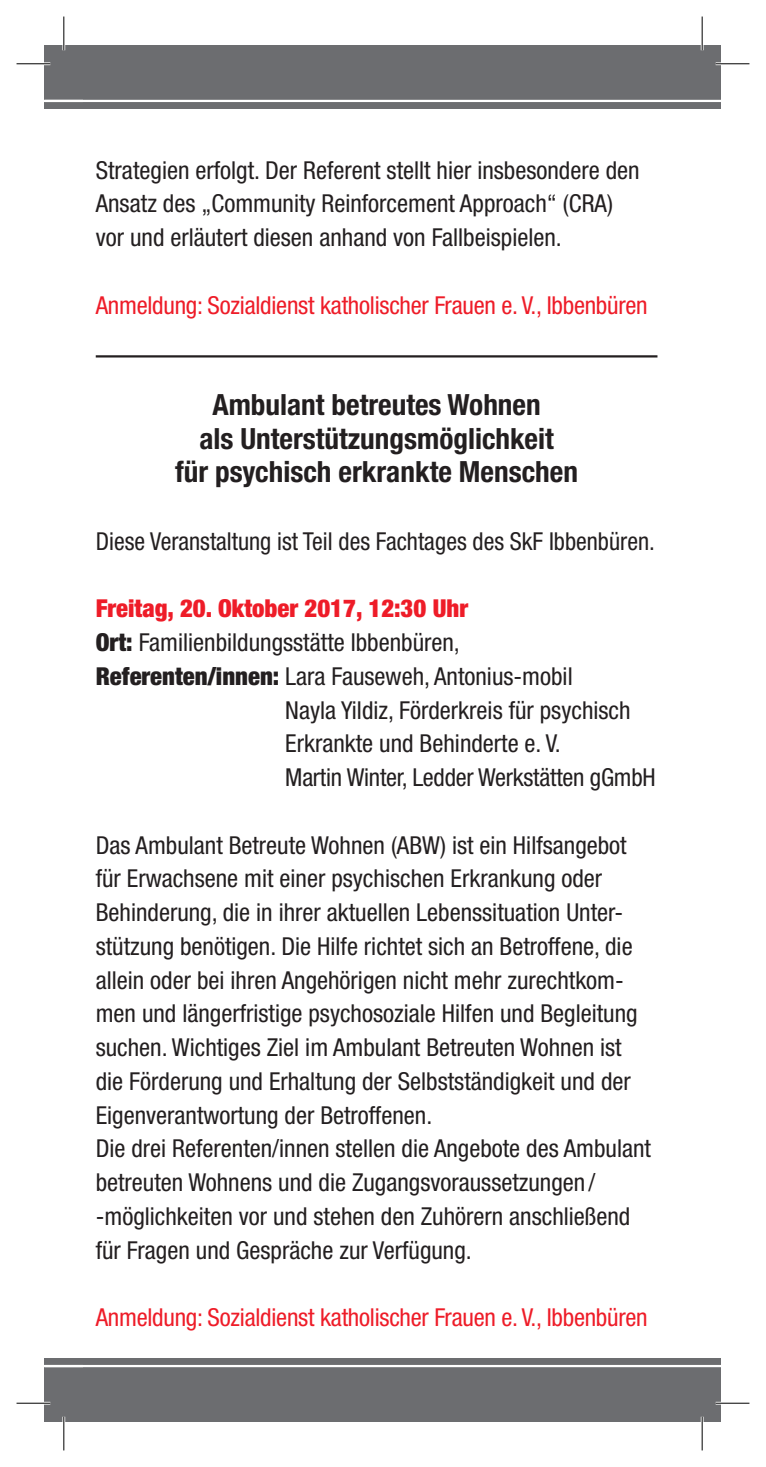
<style>
.page{position:relative;width:766px;height:1467px;background:#fff}
.page>*{position:absolute;margin:0;border:0;box-sizing:border-box;transform-origin:0 0}
.t1{font:700 condensed 29.25px/33.8px "Helvetica Neue LTW1 G";color:#231f20;text-align:center}
.t2{font:condensed 24.75px/33.8px "Helvetica Neue LTW1 G";color:#231f20}
.t3{font:condensed 24.75px "Helvetica Neue LTW1 G";letter-spacing:-.01em;color:#ee1c28}
.t4{font:900 condensed 24.75px "Helvetica Neue LTW1 G";color:#ee1c28}
.s1{font-weight:900}
</style>
<div class="page">
<div style="left:45px;top:45px;width:676px;height:63px;background:#6c6d70"></div>
<div style="left:45px;top:1359px;width:676px;height:63px;background:#6c6d70"></div>
<hr style="left:45px;top:100px;width:676px;height:2px;background:#fff">
<hr style="left:45px;top:1365px;width:676px;height:2px;background:#fff">
<hr style="left:96px;top:355px;width:561px;height:3px;background:#231f20">
<hr style="left:17px;top:62px;width:33px;height:3px;background:#fff">
<hr style="left:715px;top:62px;width:34px;height:3px;background:#fff">
<hr style="left:17px;top:1402px;width:33px;height:3px;background:#fff">
<hr style="left:715px;top:1402px;width:34px;height:3px;background:#fff">
<hr style="left:62px;top:17px;width:3px;height:33px;background:#fff">
<hr style="left:62px;top:1417px;width:3px;height:33px;background:#fff">
<hr style="left:700px;top:17px;width:3px;height:33px;background:#fff">
<hr style="left:700px;top:1417px;width:3px;height:33px;background:#fff">
<hr style="left:17px;top:63px;width:33px;height:1px;background:#000">
<hr style="left:715px;top:63px;width:34px;height:1px;background:#000">
<hr style="left:17px;top:1403px;width:33px;height:1px;background:#000">
<hr style="left:715px;top:1403px;width:34px;height:1px;background:#000">
<hr style="left:63px;top:17px;width:1px;height:33px;background:#000">
<hr style="left:63px;top:1417px;width:1px;height:33px;background:#000">
<hr style="left:701px;top:17px;width:1px;height:33px;background:#000">
<hr style="left:701px;top:1417px;width:1px;height:33px;background:#000">
<p class="t2" style="left:96px;top:155px;width:545px">Strategien erfolgt. Der Referent stellt hier insbesondere den<br>Ansatz des „Community Reinforcement Approach“ (CRA) vor und erläutert diesen anhand von Fallbeispielen.</p>
<p class="t3" style="left:96px;top:296px;width:553px">Anmeldung: Sozialdienst katholischer Frauen e. V., Ibbenbüren</p>
<p class="t1" style="left:175px;top:390px;width:404px">Ambulant betreutes Wohnen<br>als Unterstützungsmöglichkeit<br>für psychisch erkrankte Menschen</p>
<p class="t2" style="left:96px;top:527px;width:560px">Diese Veranstaltung ist Teil des Fachtages des SkF Ibbenbüren.</p>
<p class="t4" style="left:96px;top:600px;width:374px">Freitag, 20. Oktober 2017, 12:30 Uhr</p>
<p class="t2" style="left:96px;top:628px;width:365px"><span class="s1">Ort:</span> Familienbildungsstätte Ibbenbüren,</p>
<p class="t2" style="left:96px;top:662px;width:478px"><span class="s1">Referenten/innen:</span> Lara Fauseweh, Antonius-mobil</p>
<p class="t2" style="left:285px;top:695px;width:347px">Nayla Yildiz, Förderkreis für psychisch</p>
<p class="t2" style="left:285px;top:729px;width:277px">Erkrankte und Behinderte e. V.</p>
<p class="t2" style="left:285px;top:763px;width:372px">Martin Winter, Ledder Werkstätten gGmbH</p>
<p class="t2" style="left:96px;top:830px;width:556px">Das Ambulant Betreute Wohnen (ABW) ist ein Hilfsangebot für Erwachsene mit einer psychischen Erkrankung oder Behinderung, die in ihrer aktuellen Lebenssituation Unter&shy;stützung benötigen. Die Hilfe richtet sich an Betroffene, die allein oder bei ihren Angehörigen nicht mehr zurechtkom&shy;men und längerfristige psychosoziale Hilfen und Begleitung suchen. Wichtiges Ziel im Ambulant Betreuten Wohnen ist die Förderung und Erhaltung der Selbstständigkeit und der Eigenverantwortung der Betroffenen.<br>Die drei Referenten/innen stellen die Angebote des Ambulant betreuten Wohnens und die Zugangsvoraussetzungen / -möglichkeiten vor und stehen den Zuhörern anschließend für Fragen und Gespräche zur Verfügung.</p>
<p class="t3" style="left:96px;top:1308px;width:553px">Anmeldung: Sozialdienst katholischer Frauen e. V., Ibbenbüren</p>
</div>
